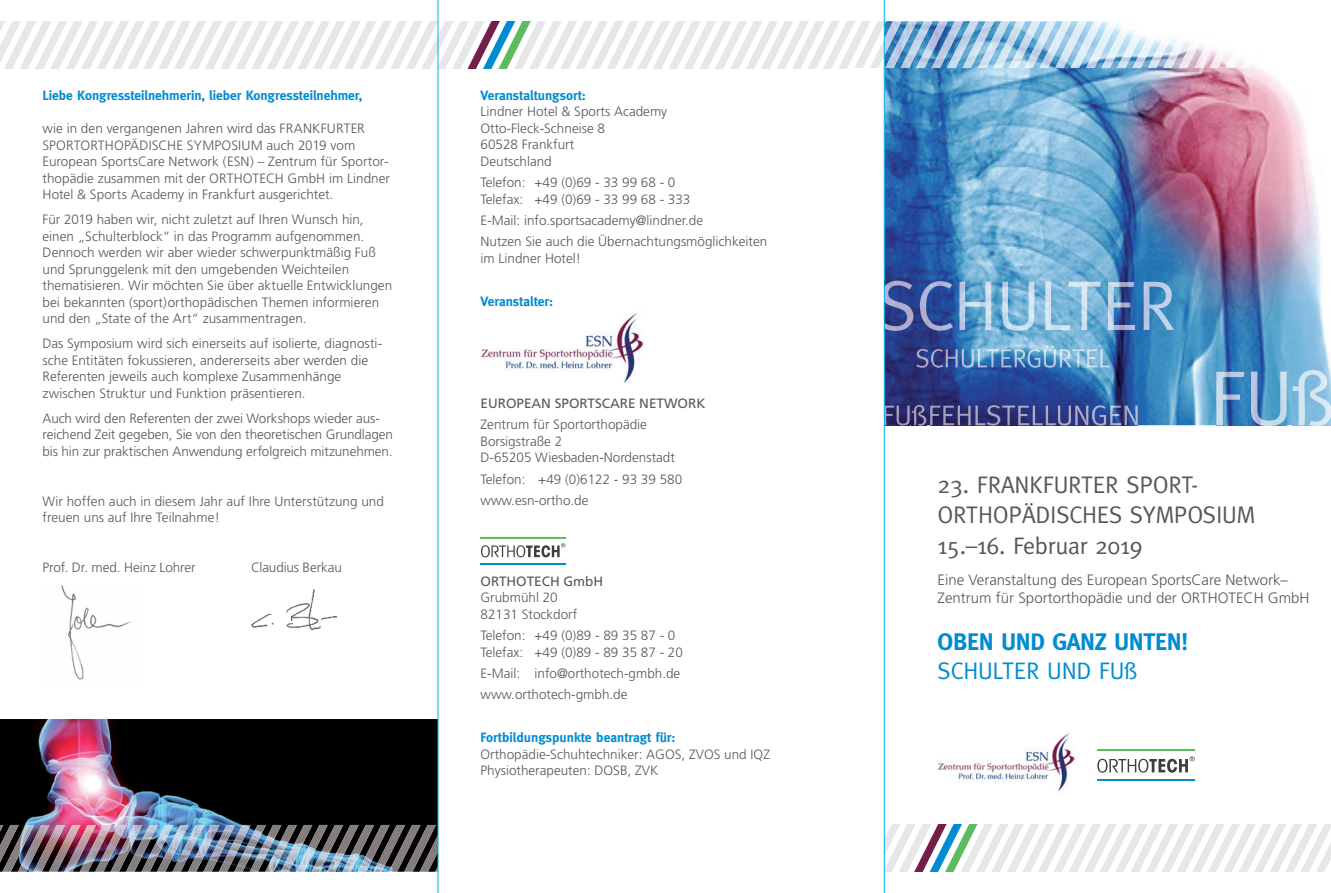
<style>
.page{position:relative;width:1331px;height:893px;background:#fff}
.page>*{position:absolute;margin:0;border:0;box-sizing:border-box;transform-origin:0 0}
.t1{font:24px/30.3px "Meta";letter-spacing:-.01em;color:#57585a}
.t2{font:700 24px "Meta";letter-spacing:-.01em;color:#008cd0}
.t3{font:24px "Meta";letter-spacing:-.01em;color:#008cd0}
.t4{font:300 15px/18px "Frutiger";color:#57585a}
.t5{font:300 13.5px/16.5px "Frutiger";color:#57585a}
.t6{font:700 13.5px "Meta";color:#008cd0}
.t7{font:13.5px "Frutiger";color:#57585a}
</style>
<div class="page">
<img style="left:0;top:719px;width:438px;height:153px">
<svg style="left:885px;top:825px;width:446px;height:47px"></svg>
<img style="left:18px;top:825px;width:402px;height:47px">
<img style="left:420px;top:835px;width:18px;height:37px">
<img style="left:0;top:825px;width:19px;height:37px">
<img style="left:885px;top:68px;width:446px;height:357px">
<svg style="left:0;top:21px;width:884px;height:47px"></svg>
<img style="left:885px;top:21px;width:16px;height:47px">
<img style="left:901px;top:21px;width:355px;height:47px">
<img style="left:480px;top:313px;width:164px;height:70px">
<img style="left:61px;top:585px;width:70px;height:95px">
<img style="left:885px;top:281px;width:289px;height:50px">
<img style="left:916px;top:345px;width:194px;height:23px">
<hr style="left:480px;top:538px;width:86px;height:1px;background:#5cbc5e">
<hr style="left:480px;top:563px;width:86px;height:1px;background:#008cd0">
<svg style="left:481px;top:543px;width:84px;height:14px"></svg>
<hr style="left:1097px;top:750px;width:98px;height:1px;background:#5cbc5e">
<hr style="left:1097px;top:779px;width:98px;height:2px;background:#008cd0">
<svg style="left:1097px;top:756px;width:98px;height:17px"></svg>
<img style="left:251px;top:589px;width:86px;height:42px">
<img style="left:938px;top:733px;width:137px;height:59px">
<img style="left:1216px;top:372px;width:70px;height:53px">
<img style="left:1293px;top:370px;width:38px;height:55px">
<img style="left:885px;top:406px;width:25px;height:19px">
<img style="left:912px;top:405px;width:14px;height:20px">
<img style="left:930px;top:405px;width:208px;height:20px">
<hr style="left:438px;top:0;width:1px;height:893px;background:#00aeef">
<hr style="left:884px;top:0;width:1px;height:893px;background:#00aeef">
<p class="t6" style="left:43px;top:87px;width:321px">Liebe Kongressteilnehmerin, lieber Kongressteilnehmer,</p>
<p class="t5" style="left:43px;top:120px;width:349px">wie in den vergangenen Jahren wird das FRANKFURTER SPORTORTHOPÄDISCHE SYMPOSIUM auch 2019 vom European SportsCare Network (ESN) – Zentrum für Sportor&shy;thopädie zusammen mit der ORTHOTECH GmbH im Lindner Hotel &amp; Sports Academy in Frankfurt ausgerichtet.</p>
<p class="t5" style="left:43px;top:211px;width:351px">Für 2019 haben wir, nicht zuletzt auf Ihren Wunsch hin, einen „Schulterblock“ in das Programm aufgenommen.<br>Dennoch werden wir aber wieder schwerpunktmäßig Fuß und Sprunggelenk mit den umgebenden Weichteilen thematisieren. Wir möchten Sie über aktuelle Entwicklungen bei bekannten (sport)orthopädischen Themen informieren und den „State of the Art“ zusammentragen.</p>
<p class="t5" style="left:43px;top:335px;width:341px">Das Symposium wird sich einerseits auf isolierte, diagnosti&shy;sche Entitäten fokussieren, andererseits aber werden die Referenten jeweils auch komplexe Zusammenhänge zwischen Struktur und Funktion präsentieren.</p>
<p class="t5" style="left:43px;top:410px;width:352px">Auch wird den Referenten der zwei Workshops wieder aus&shy;reichend Zeit gegeben, Sie von den theoretischen Grundlagen bis hin zur praktischen Anwendung erfolgreich mitzunehmen.</p>
<p class="t5" style="left:43px;top:493px;width:343px">Wir hoffen auch in diesem Jahr auf Ihre Unterstützung und freuen uns auf Ihre Teilnahme!</p>
<p class="t5" style="left:43px;top:559px;width:155px">Prof. Dr. med. Heinz Lohrer</p>
<p class="t5" style="left:251px;top:559px;width:92px">Claudius Berkau</p>
<p class="t6" style="left:480px;top:87px;width:107px">Veranstaltungsort:</p>
<p class="t5" style="left:480px;top:103px;width:188px">Lindner Hotel &amp; Sports Academy<br>Otto-Fleck-Schneise 8<br>60528 Frankfurt<br>Deutschland</p>
<p class="t5" style="left:480px;top:174px;width:211px">Telefon: +49 (0)69 - 33 99 68 - 0<br>Telefax: +49 (0)69 - 33 99 68 - 333</p>
<p class="t5" style="left:480px;top:210px;width:288px;line-height:21.5px">E-Mail: info.sportsacademy@lindner.de<br>Nutzen Sie auch die Übernachtungsmöglichkeiten</p>
<p class="t5" style="left:480px;top:250px;width:102px">im Lindner Hotel!</p>
<p class="t6" style="left:480px;top:293px;width:74px">Veranstalter:</p>
<p class="t7" style="left:480px;top:395px;width:226px">EUROPEAN SPORTSCARE NETWORK</p>
<p class="t5" style="left:480px;top:416px;width:196px">Zentrum für Sportorthopädie<br>Borsigstraße 2<br>D-65205 Wiesbaden-Nordenstadt</p>
<p class="t5" style="left:480px;top:468px;width:203px;line-height:21.5px">Telefon: +49 (0)6122 - 93 39 580 www.esn-ortho.de</p>
<p class="t7" style="left:480px;top:573px;width:124px">ORTHOTECH GmbH</p>
<p class="t5" style="left:480px;top:589px;width:98px">Grubmühl 20<br>82131 Stockdorf</p>
<p class="t5" style="left:480px;top:627px;width:204px">Telefon: +49 (0)89 - 89 35 87 - 0<br>Telefax: +49 (0)89 - 89 35 87 - 20</p>
<p class="t5" style="left:480px;top:662px;width:201px;line-height:21.5px">E-Mail: info@orthotech-gmbh.de www.orthotech-gmbh.de</p>
<p class="t6" style="left:480px;top:730px;width:197px">Fortbildungspunkte beantragt für:</p>
<p class="t5" style="left:480px;top:746px;width:291px">Orthopädie-Schuhtechniker: AGOS, ZVOS und IQZ<br>Physiotherapeuten: DOSB, ZVK</p>
<h1 class="t1" style="left:938px;top:469px;width:319px">23. FRANKFURTER SPORT-<br>ORTHOPÄDISCHES SYMPOSIUM<br>15.–16. Februar 2019</h1>
<p class="t4" style="left:938px;top:570px;width:373px">Eine Veranstaltung des European SportsCare Network–<br>Zentrum für Sportorthopädie und der ORTHOTECH GmbH</p>
<h1 class="t2" style="left:938px;top:628px;width:252px">OBEN UND GANZ UNTEN!</h1>
<h1 class="t3" style="left:938px;top:657px;width:202px">SCHULTER UND FUß</h1>
</div>
